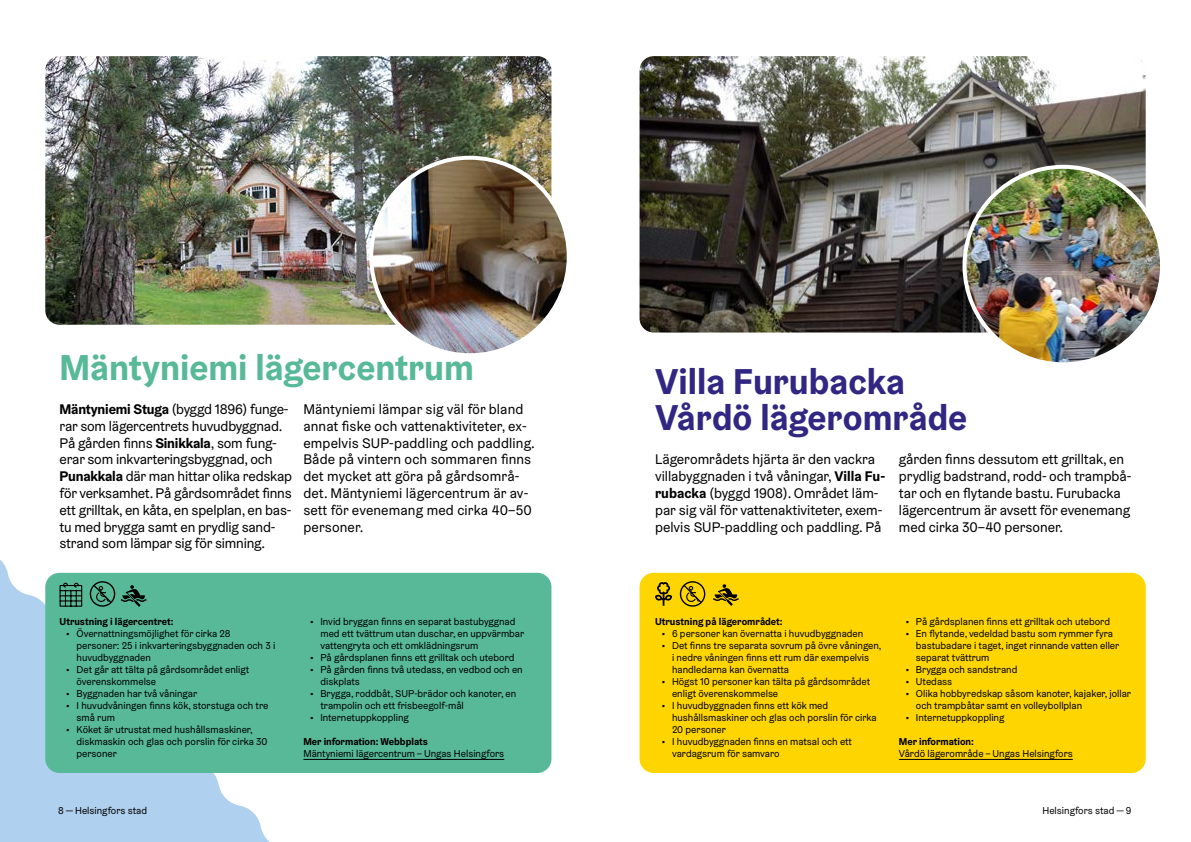
<style>
.page{position:relative;width:1191px;height:842px;background:#fff}
.page>*{position:absolute;margin:0;border:0;box-sizing:border-box;transform-origin:0 0}
.t1{font:700 36px/36px "Helsinki Grotesk";color:#312783}
.t2{font:700 36px "Helsinki Grotesk";color:#58b998}
.t3{font:14px/16.8px "Helsinki Grotesk";letter-spacing:-.005em;color:#000}
.t4{font:10px/12px "Helsinki Grotesk";color:#000}
.t5{font:700 10px "Helsinki Grotesk";color:#000}
.s1{font-weight:700}
</style>
<div class="page">
<svg style="left:0;top:560px;width:311px;height:282px;fill:#b0d0ef"></svg>
<div style="left:45px;top:573px;width:506px;height:200px;background:#58b998;border-radius:14px"></div>
<div style="left:639px;top:573px;width:506px;height:200px;background:#ffd500;border-radius:14px"></div>
<img style="left:45px;top:56px;width:506px;height:269px">
<img style="left:639px;top:56px;width:506px;height:277px">
<img style="left:371px;top:158px;width:198px;height:197px;border-radius:99px">
<div style="left:369px;top:156px;width:202px;height:201px;border:4px solid #fff;border-radius:50%"></div>
<img style="left:964px;top:167px;width:198px;height:197px;border-radius:99px">
<div style="left:962px;top:165px;width:202px;height:201px;border:4px solid #fff;border-radius:50%"></div>
<hr style="left:899px;top:759px;width:173px;height:1px;background:#000">
<hr style="left:303px;top:759px;width:201px;height:1px;background:#000">
<svg style="left:90px;top:581px;width:25px;height:26px"></svg>
<svg style="left:121px;top:585px;width:25px;height:22px"></svg>
<svg style="left:59px;top:582px;width:24px;height:25px"></svg>
<svg style="left:680px;top:581px;width:25px;height:26px"></svg>
<svg style="left:713px;top:584px;width:25px;height:22px"></svg>
<svg style="left:655px;top:582px;width:17px;height:24px"></svg>
<h1 class="t2" style="left:60px;top:344px;width:416px">Mäntyniemi lägercentrum</h1>
<p class="t3" style="left:303px;top:401px;width:233px">Mäntyniemi lämpar sig väl för bland annat fiske och vattenaktiviteter, ex&shy;empelvis SUP-paddling och paddling.<br>Både på vintern och sommaren finns det mycket att göra på gårdsområ&shy;det. Mäntyniemi lägercentrum är av&shy;sett för evenemang med cirka 40–50 personer.</p>
<p class="t3" style="left:60px;top:401px;width:234px"><span class="s1">Mäntyniemi Stuga</span> (byggd 1896) funge&shy;rar som lägercentrets huvudbyggnad.<br>På gården finns <span class="s1">Sinikkala</span>, som fung&shy;erar som inkvarteringsbyggnad, och <span class="s1">Punakkala</span> där man hittar olika redskap för verksamhet. På gårdsområdet finns ett grilltak, en kåta, en spelplan, en bas&shy;tu med brygga samt en prydlig sand&shy;strand som lämpar sig för simning.</p>
<p class="t5" style="left:60px;top:615px;width:116px">Utrustning i lägercentret:</p>
<p class="t4" style="left:77px;top:628px;width:200px;text-indent:-10px"><span class="s1">•</span> Övernattningsmöjlighet för cirka 28 personer: 25 i inkvarteringsbyggnaden och 3 i huvudbyggnaden</p>
<p class="t4" style="left:77px;top:664px;width:174px;text-indent:-10px"><span class="s1">•</span> Det går att tälta på gårdsområdet enligt överenskommelse</p>
<p class="t4" style="left:66px;top:688px;width:132px"><span class="s1">•</span> Byggnaden har två våningar</p>
<p class="t4" style="left:77px;top:700px;width:193px;text-indent:-10px"><span class="s1">•</span> I huvudvåningen finns kök, storstuga och tre små rum</p>
<p class="t4" style="left:77px;top:724px;width:192px;text-indent:-10px"><span class="s1">•</span> Köket är utrustat med hushållsmaskiner, diskmaskin och glas och porslin för cirka 30 personer</p>
<p class="t4" style="left:320px;top:616px;width:205px;text-indent:-10px"><span class="s1">•</span> Invid bryggan finns en separat bastubyggnad med ett tvättrum utan duschar, en uppvärmbar vattengryta och ett omklädningsrum</p>
<p class="t4" style="left:310px;top:652px;width:206px"><span class="s1">•</span> På gårdsplanen finns ett grilltak och utebord</p>
<p class="t4" style="left:320px;top:664px;width:204px;text-indent:-10px"><span class="s1">•</span> På gården finns två utedass, en vedbod och en diskplats</p>
<p class="t4" style="left:320px;top:688px;width:197px;text-indent:-10px"><span class="s1">•</span> Brygga, roddbåt, SUP-brädor och kanoter, en trampolin och ett frisbeegolf-mål</p>
<p class="t4" style="left:310px;top:712px;width:100px"><span class="s1">•</span> Internetuppkoppling</p>
<p class="t5" style="left:303px;top:735px;width:126px">Mer information: Webbplats</p>
<p class="t4" style="left:303px;top:748px;width:202px">Mäntyniemi lägercentrum – Ungas Helsingfors</p>
<h1 class="t1" style="left:655px;top:363px;width:314px">Villa Furubacka<br>Vårdö lägerområde</h1>
<h2 class="t3" style="left:899px;top:451px;width:234px">gården finns dessutom ett grilltak, en prydlig badstrand, rodd- och trampbå&shy;tar och en flytande bastu. Furubacka lägercentrum är avsett för evenemang med cirka 30–40 personer.</h2>
<h2 class="t3" style="left:655px;top:451px;width:232px">Lägerområdets hjärta är den vackra villabyggnaden i två våningar, <span class="s1">Villa Fu&shy;rubacka</span> (byggd 1908). Området läm&shy;par sig väl för vattenaktiviteter, exem&shy;pelvis SUP-paddling och paddling. På</h2>
<p class="t5" style="left:655px;top:615px;width:129px">Utrustning på lägerområdet:</p>
<p class="t4" style="left:662px;top:628px;width:203px"><span class="s1">•</span> 6 personer kan övernatta i huvudbyggnaden</p>
<p class="t4" style="left:672px;top:640px;width:211px;text-indent:-10px"><span class="s1">•</span> Det finns tre separata sovrum på övre våningen, i nedre våningen finns ett rum där exempelvis handledarna kan övernatta</p>
<p class="t4" style="left:672px;top:676px;width:200px;text-indent:-10px"><span class="s1">•</span> Högst 10 personer kan tälta på gårdsområdet enligt överenskommelse</p>
<p class="t4" style="left:672px;top:700px;width:206px;text-indent:-10px"><span class="s1">•</span> I huvudbyggnaden finns ett kök med hushållsmaskiner och glas och porslin för cirka<br>20 personer</p>
<p class="t4" style="left:672px;top:736px;width:181px;text-indent:-10px"><span class="s1">•</span> I huvudbyggnaden finns en matsal och ett vardagsrum för samvaro</p>
<p class="t4" style="left:905px;top:616px;width:206px"><span class="s1">•</span> På gårdsplanen finns ett grilltak och utebord</p>
<p class="t4" style="left:916px;top:628px;width:205px;text-indent:-10px"><span class="s1">•</span> En flytande, vedeldad bastu som rymmer fyra bastubadare i taget, inget rinnande vatten eller separat tvättrum</p>
<p class="t4" style="left:905px;top:664px;width:113px"><span class="s1">•</span> Brygga och sandstrand</p>
<p class="t4" style="left:905px;top:676px;width:48px"><span class="s1">•</span> Utedass</p>
<p class="t4" style="left:916px;top:688px;width:217px;text-indent:-10px"><span class="s1">•</span> Olika hobbyredskap såsom kanoter, kajaker, jollar och trampbåtar samt en volleybollplan</p>
<p class="t4" style="left:905px;top:712px;width:100px"><span class="s1">•</span> Internetuppkoppling</p>
<p class="t5" style="left:899px;top:735px;width:77px">Mer information:</p>
<p class="t4" style="left:899px;top:748px;width:175px">Vårdö lägerområde – Ungas Helsingfors</p>
<p class="t4" style="left:58px;top:804px;width:90px">8 — Helsingfors stad</p>
<p class="t4" style="left:1042px;top:804px;width:90px">Helsingfors stad — 9</p>
</div>
